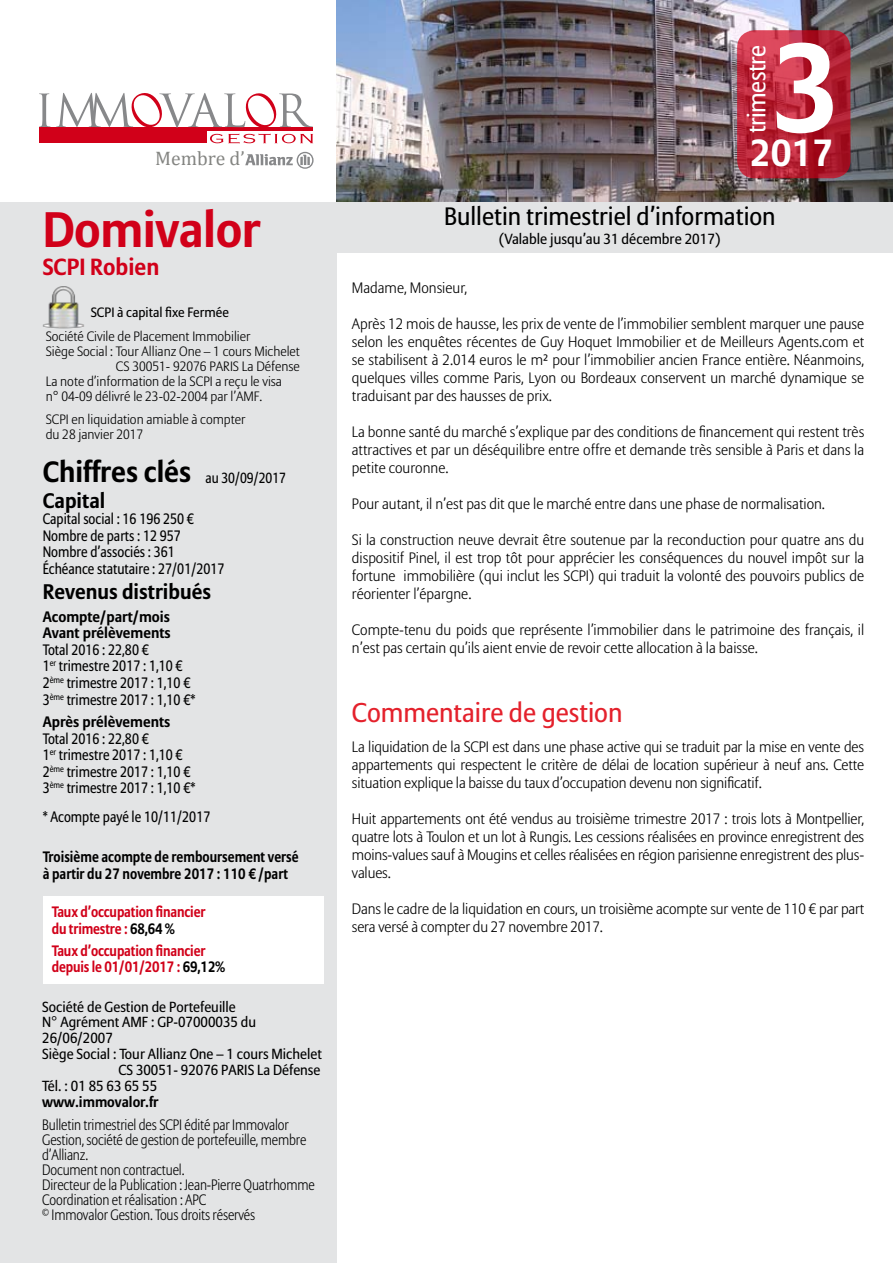
<style>
.page{position:relative;width:893px;height:1263px;background:#fff}
.page>*{position:absolute;margin:0;border:0;box-sizing:border-box;transform-origin:0 0}
.t1{font:700 125.25px "Allianz Sans";color:#fff}
.t2{font:700 49.5px "Allianz Sans";letter-spacing:-.01em;color:#d10019}
.t3{font:700 37.65px "Allianz Sans";color:#fff}
.t4{font:700 29.25px "Allianz Sans";color:#000}
.t5{font:27px "Allianz Sans";color:#e4212c}
.t6{font:25.05px "Allianz Sans";color:#000}
.t7{font:25.05px "Allianz Sans";letter-spacing:-.02em;color:#fff}
.t8{font:700 23.25px "Allianz Sans";color:#d10019}
.t9{font:700 21px "Allianz Sans";color:#000}
.t10{font:19.65px "Cambria";color:#848582}
.t11{font:300 15px/18px "Allianz Sans";letter-spacing:-.01em;color:#000;text-align:justify}
.t12{font:15px/16.6px "Allianz Sans";color:#000;scale:.9 1}
.t13{font:300 15px/15px "Allianz Sans";letter-spacing:-.01em;color:#000;scale:.9 1}
.t14{font:700 15px/16.5px "Allianz Sans";letter-spacing:-.01em;color:#d10019;scale:.9 1}
.t15{font:700 15px/16.5px "Allianz Sans";color:#000;scale:.9 1}
.t16{font:700 15px/16.5px "Allianz Sans";color:#000}
.t17{font:14.55px "Allianz Sans";color:#000}
.t18{font:700 14.55px "Allianz Sans";color:#000}
.t19{font:14.55px "Allianz Sans";color:#000;scale:.9 1}
.t20{font:300 13.5px/15px "Allianz Sans";color:#000}
.t21{font:13.5px "Allianz Sans";color:#000}
.s1{color:#000}
</style>
<div class="page">
<img style="left:336px;top:0;width:557px;height:203px">
<div style="left:0;top:203px;width:893px;height:50px;background:#e3e4e5"></div>
<div style="left:0;top:237px;width:336px;height:1026px;background:#e3e4e5"></div>
<div style="left:39px;top:127px;width:274px;height:22px;background:#d10019"></div>
<svg style="left:39px;top:93px;width:11px;height:34px"></svg>
<div style="left:32px;top:143px;width:177px;height:11px;background:#fff"></div>
<div style="left:207px;top:131px;width:125px;height:28px;background:#fff"></div>
<svg style="left:56px;top:93px;width:257px;height:51px"></svg>
<svg style="left:245px;top:152px;width:69px;height:17px"></svg>
<div style="left:43px;top:896px;width:280px;height:88px;background:#fff"></div>
<svg style="left:737px;top:30px;width:113px;height:148px;background:#b82437"></svg>
<img style="left:43px;top:286px;width:41px;height:43px">
<h3 class="t10" style="left:155px;top:147px;width:91px">Membre d’</h3>
<h2 class="t2" style="left:43px;top:198px;width:219px">Domivalor</h2>
<h3 class="t8" style="left:43px;top:252px;width:118px">SCPI Robien</h3>
<p class="t21" style="left:91px;top:305px;width:140px">SCPI à capital fixe Fermée</p>
<p class="t20" style="left:46px;top:330px;width:206px">Société Civile de Placement Immobilier</p>
<p class="t20" style="left:46px;top:345px;width:256px">Siège Social : Tour Allianz One – 1 cours Michelet</p>
<p class="t20" style="left:116px;top:360px;width:185px">CS 30051- 92076 PARIS La Défense</p>
<p class="t20" style="left:46px;top:375px;width:238px">La note d’information de la SCPI a reçu le visa</p>
<p class="t20" style="left:46px;top:390px;width:218px">n° 04-09 délivré le 23-02-2004 par l’AMF.</p>
<p class="t20" style="left:46px;top:412px;width:201px">SCPI en liquidation amiable à compter du 28 janvier 2017</p>
<h3 class="t4" style="left:43px;top:453px;width:150px">Chiffres clés</h3>
<h3 class="t9" style="left:43px;top:487px;width:64px">Capital</h3>
<p class="t12" style="left:43px;top:511px;width:204px">Capital social : 16 196 250 €<br>Nombre de parts : 12 957<br>Nombre d’associés : 361<br>Échéance statutaire : 27/01/2017</p>
<h3 class="t9" style="left:43px;top:578px;width:170px">Revenus distribués</h3>
<p class="t16" style="left:43px;top:609px;width:129px">Acompte/part/mois<br>Avant prélèvements</p>
<p class="t12" style="left:43px;top:642px;width:171px">Total 2016 : 22,80 €<br>1<sup>er</sup> trimestre 2017 : 1,10 €<br>2<sup>ème</sup> trimestre 2017 : 1,10 €<br>3<sup>ème</sup> trimestre 2017 : 1,10 €*</p>
<p class="t16" style="left:43px;top:714px;width:129px">Après prélèvements</p>
<p class="t12" style="left:43px;top:731px;width:171px">Total 2016 : 22,80 €<br>1<sup>er</sup> trimestre 2017 : 1,10 €<br>2<sup>ème</sup> trimestre 2017 : 1,10 €<br>3<sup>ème</sup> trimestre 2017 : 1,10 €*</p>
<p class="t12" style="left:43px;top:809px;width:188px">* Acompte payé le 10/11/2017</p>
<p class="t15" style="left:43px;top:849px;width:286px">Troisième acompte de remboursement versé à partir du 27 novembre 2017 : 110 € /part</p>
<p class="t14" style="left:52px;top:904px;width:172px">Taux d’occupation financier du trimestre : <span class="s1">68,64 %</span></p>
<p class="t14" style="left:52px;top:943px;width:194px">Taux d’occupation financier depuis le 01/01/2017 : <span class="s1">69,12%</span></p>
<p class="t19" style="left:206px;top:470px;width:91px">au 30/09/2017</p>
<p class="t17" style="left:42px;top:998px;width:195px">Société de Gestion de Portefeuille</p>
<p class="t17" style="left:42px;top:1013px;width:215px">N° Agrément AMF : GP-07000035 du</p>
<p class="t17" style="left:42px;top:1029px;width:72px">26/06/2007</p>
<p class="t17" style="left:42px;top:1045px;width:281px">Siège Social : Tour Allianz One – 1 cours Michelet</p>
<p class="t17" style="left:118px;top:1061px;width:204px">CS 30051- 92076 PARIS La Défense</p>
<p class="t17" style="left:42px;top:1077px;width:116px">Tél. : 01 85 63 65 55</p>
<p class="t18" style="left:42px;top:1092px;width:118px">www.immovalor.fr</p>
<p class="t13" style="left:42px;top:1118px;width:304px">Bulletin trimestriel des SCPI édité par Immovalor Gestion, société de gestion de portefeuille, membre d’Allianz.<br>Document non contractuel.<br>Directeur de la Publication : Jean-Pierre Quatrhomme Coordination et réalisation : APC<br><sup>©</sup> Immovalor Gestion. Tous droits réservés</p>
<h3 class="t7" style="left:742px;top:133px;width:90px;rotate:-90deg">trimestre</h3>
<h1 class="t1" style="left:771px;top:8px;width:71px">3</h1>
<h3 class="t3" style="left:750px;top:128px;width:85px">2017</h3>
<h3 class="t6" style="left:444px;top:202px;width:333px">Bulletin trimestriel d’information</h3>
<p class="t17" style="left:499px;top:230px;width:223px">(Valable jusqu’au 31 décembre 2017)</p>
<p class="t11" style="left:352px;top:280px;width:117px">Madame, Monsieur,</p>
<p class="t11" style="left:352px;top:316px;width:514px">Après 12 mois de hausse, les prix de vente de l’immobilier semblent marquer une pause selon les enquêtes récentes de Guy Hoquet Immobilier et de Meilleurs Agents.com et se stabilisent à 2.014 euros le m² pour l’immobilier ancien France entière. Néanmoins, quelques villes comme Paris, Lyon ou Bordeaux conservent un marché dynamique se traduisant par des hausses de prix.</p>
<p class="t11" style="left:352px;top:424px;width:514px">La bonne santé du marché s’explique par des conditions de financement qui restent très attractives et par un déséquilibre entre offre et demande très sensible à Paris et dans la petite couronne.</p>
<p class="t11" style="left:352px;top:496px;width:475px">Pour autant, il n’est pas dit que le marché entre dans une phase de normalisation.</p>
<p class="t11" style="left:352px;top:532px;width:514px">Si la construction neuve devrait être soutenue par la reconduction pour quatre ans du dispositif Pinel, il est trop tôt pour apprécier les conséquences du nouvel impôt sur la fortune immobilière (qui inclut les SCPI) qui traduit la volonté des pouvoirs publics de réorienter l’épargne.</p>
<p class="t11" style="left:352px;top:622px;width:514px">Compte-tenu du poids que représente l’immobilier dans le patrimoine des français, il n’est pas certain qu’ils aient envie de revoir cette allocation à la baisse.</p>
<h3 class="t5" style="left:352px;top:696px;width:272px">Commentaire de gestion</h3>
<p class="t11" style="left:352px;top:738px;width:514px">La liquidation de la SCPI est dans une phase active qui se traduit par la mise en vente des appartements qui respectent le critère de délai de location supérieur à neuf ans. Cette situation explique la baisse du taux d’occupation devenu non significatif.</p>
<p class="t11" style="left:352px;top:810px;width:514px">Huit appartements ont été vendus au troisième trimestre 2017 : trois lots à Montpellier, quatre lots à Toulon et un lot à Rungis. Les cessions réalisées en province enregistrent des moins-values sauf à Mougins et celles réalisées en région parisienne enregistrent des plus&shy;values.</p>
<p class="t11" style="left:352px;top:900px;width:514px">Dans le cadre de la liquidation en cours, un troisième acompte sur vente de 110 € par part sera versé à compter du 27 novembre 2017.</p>
</div>
